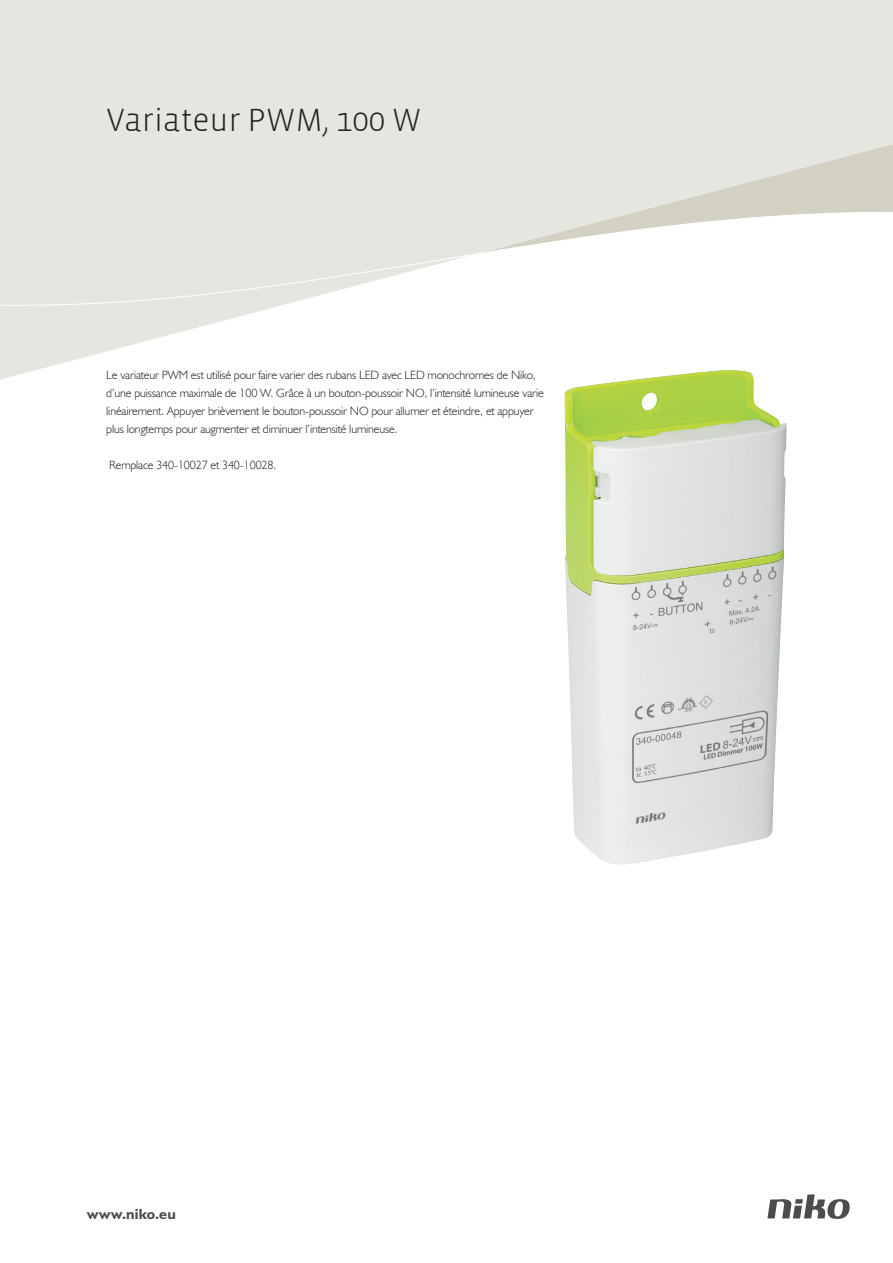
<style>
.page{position:relative;width:893px;height:1263px;background:#fff}
.page>*{position:absolute;margin:0;border:0;box-sizing:border-box;transform-origin:0 0}
.t1{font:300 33px "Vista Sans";color:#231f20}
.t2{font:700 15px "Humanist 521 BT";letter-spacing:.01em;color:#4b4c4d}
.t3{font:300 12px/18px "Humanist 521 BT";letter-spacing:-.01em;color:#231f20}
</style>
<div class="page">
<svg style="left:0;top:0;width:893px;height:380px;fill:#e6e6e0"></svg>
<svg style="left:0;top:209px;width:893px;height:101px"></svg>
<svg style="left:767px;top:1194px;width:83px;height:25px"></svg>
<img style="left:564px;top:370px;width:223px;height:495px">
<h1 class="t1" style="left:106px;top:100px;width:317px">Variateur PWM, 100 W</h1>
<p class="t3" style="left:106px;top:366px;width:439px">Le variateur PWM est utilisé pour faire varier des rubans LED avec LED monochromes de Niko, d’une puissance maximale de 100 W. Grâce à un bouton-poussoir NO, l’intensité lumineuse varie linéairement. Appuyer brièvement le bouton-poussoir NO pour allumer et éteindre, et appuyer plus longtemps pour augmenter et diminuer l’intensité lumineuse.</p>
<p class="t3" style="left:109px;top:456px;width:169px">Remplace 340-10027 et 340-10028.</p>
<p class="t2" style="left:87px;top:1204px;width:90px">www.niko.eu</p>
</div>
